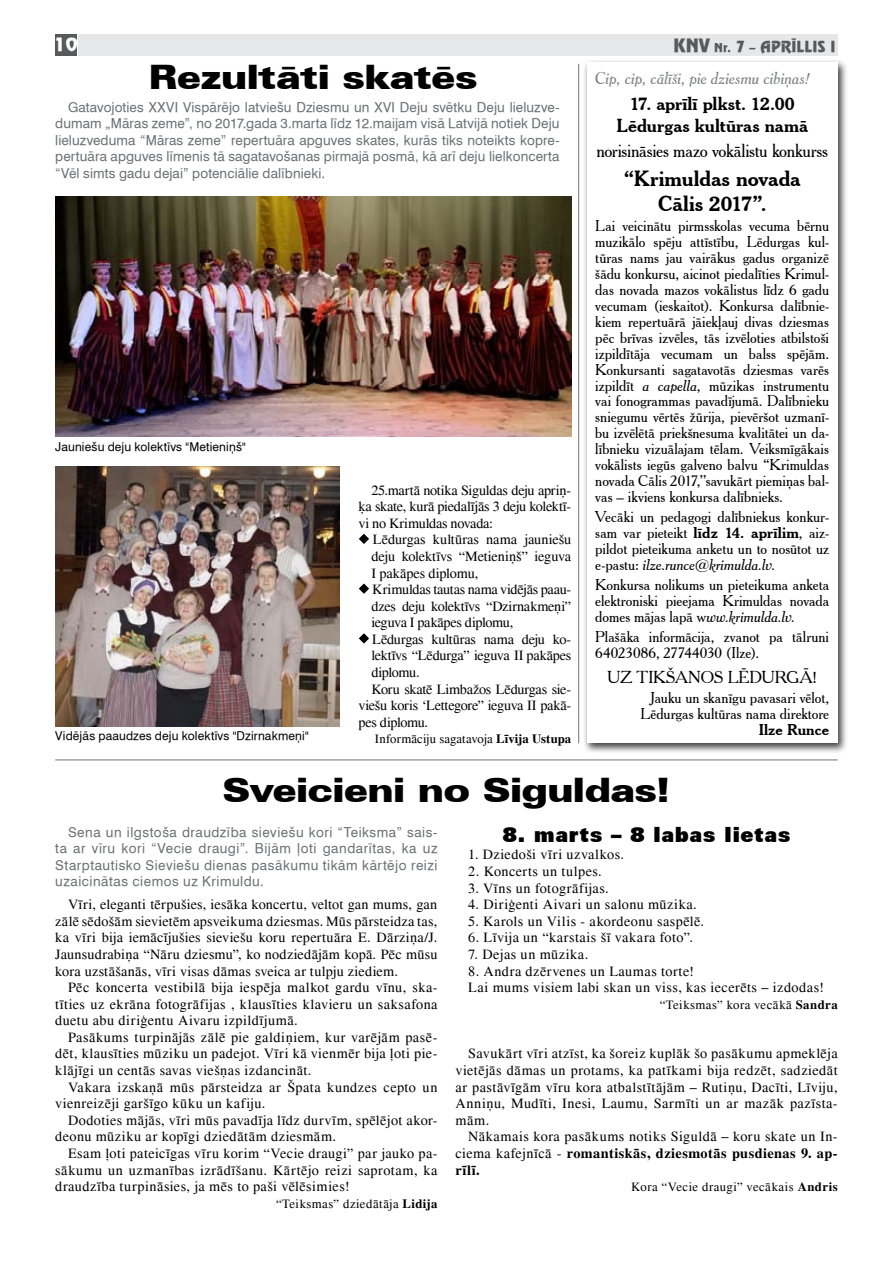
<style>
.page{position:relative;width:893px;height:1263px;background:#fff}
.page>*{position:absolute;margin:0;border:0;box-sizing:border-box;transform-origin:0 0}
.t1{font:900 expanded 33px "Zurich TL";color:#000}
.t2{font:700 21px/24.9px "Cheltenham TL";letter-spacing:-.005em;color:#000;text-align:center}
.t3{font:900 21px "Zurich TL";letter-spacing:.02em;color:#000}
.t4{font:700 18px/21.9px "Cheltenham TL";color:#000;text-align:center}
.t5{font:18px "Cheltenham TL";letter-spacing:-.015em;color:#000}
.t6{font:18px "Revue TL";color:#fff}
.t7{font:italic 16.5px "Cheltenham TL";color:#808285}
.t8{font:16.5px "Cheltenham TL";letter-spacing:-.01em;color:#000}
.t9{font:15px/15.9px "Cheltenham TL";color:#000;text-align:justify}
.t10{font:15px "Revue TL";letter-spacing:.005em;color:#58595b}
.t11{font:700 15px "Cheltenham TL";color:#000}
.t12{font:14.25px/16.6px "Times";letter-spacing:.02em;color:#000;text-align:justify}
.t13{font:14.25px "Times";letter-spacing:-.015em;color:#000}
.t14{font:14.25px "Times";letter-spacing:-.025em;color:#000}
.t15{font:14.25px "Times";letter-spacing:-.02em;color:#000}
.t16{font:14.25px "Times";letter-spacing:-.03em;color:#000}
.t17{font:14.25px "Times";color:#000}
.t18{font:14.25px "Times";letter-spacing:-.01em;color:#000}
.t19{font:14.25px "Times";letter-spacing:-.035em;color:#000}
.t20{font:13.5px/16.5px "Swiss 721 TL";letter-spacing:.03em;color:#6d6f71;text-align:justify}
.t21{font:12.75px "Times";letter-spacing:.03em;color:#000}
.t22{font:12.75px "Times";letter-spacing:.005em;color:#000}
.t23{font:12px "Swiss 721 TL";letter-spacing:.01em;color:#000}
.s1{font-size:18px}
.s2{font-size:12px}
.s3{font-style:italic}
.s4{font-weight:700}
</style>
<div class="page">
<div style="left:79px;top:34px;width:759px;height:22px;background:#e6e7e8"></div>
<div style="left:55px;top:34px;width:22px;height:21px;background:#58595b"></div>
<div style="left:582px;top:58px;width:282px;height:713px;background:#000;opacity:.75"></div>
<div style="left:587px;top:63px;width:251px;height:680px;background:#fff"></div>
<hr style="left:55px;top:759px;width:783px;height:1px;background:#808285">
<hr style="left:578px;top:64px;width:1px;height:679px;background:#808285">
<img style="left:55px;top:196px;width:516px;height:241px">
<img style="left:55px;top:466px;width:284px;height:258px">
<div style="left:48px;top:724px;width:309px;height:37px;background:#fff"></div>
<svg style="left:359px;top:534px;width:10px;height:10px"></svg>
<svg style="left:359px;top:583px;width:10px;height:11px"></svg>
<svg style="left:359px;top:633px;width:10px;height:11px"></svg>
<p class="t6" style="left:54px;top:34px;width:26px">10</p>
<p class="t10" style="left:673px;top:37px;width:164px"><span class="s1">KNV</span> <span class="s2">Nr.</span> 7 <span class="s2">–</span> APRĪLLIS I</p>
<p class="t7" style="left:595px;top:68px;width:217px">Cip, cip, cālīši, pie dziesmu cibiņas!</p>
<p class="t4" style="left:616px;top:92px;width:193px">17. aprīlī plkst. 12.00<br>Lēdurgas kultūras namā</p>
<p class="t5" style="left:596px;top:140px;width:233px">norisināsies mazo vokālistu konkurss</p>
<h2 class="t2" style="left:624px;top:166px;width:178px">“Krimuldas novada<br>Cālis 2017”.</h2>
<p class="t9" style="left:595px;top:218px;width:235px">Lai veicinātu pirmsskolas vecuma bērnu muzikālo spēju attīstību, Lēdurgas kul&shy;tūras nams jau vairākus gadus organizē šādu konkursu, aicinot piedalīties Krimul&shy;das novada mazos vokālistus līdz 6 gadu vecumam (ieskaitot). Konkursa dalībnie&shy;kiem repertuārā jāiekļauj divas dziesmas pēc brīvas izvēles, tās izvēloties atbilstoši izpildītāja vecumam un balss spējām.<br>Konkursanti sagatavotās dziesmas varēs izpildīt <span class="s3">a capella</span>, mūzikas instrumentu vai fonogrammas pavadījumā. Dalībnieku sniegumu vērtēs žūrija, pievēršot uzmanī&shy;bu izvēlētā priekšnesuma kvalitātei un da&shy;lībnieku vizuālajam tēlam. Veiksmīgākais vokālists iegūs galveno balvu “Krimuldas novada Cālis 2017,’’savukārt piemiņas bal&shy;vas – ikviens konkursa dalībnieks.</p>
<p class="t9" style="left:595px;top:509px;width:235px">Vecāki un pedagogi dalībniekus konkur&shy;sam var pieteikt <span class="s4">līdz 14. aprīlim</span>, aiz&shy;pildot pieteikuma anketu un to nosūtot uz e-pastu: <span class="s3">ilze.runce@krimulda.lv.</span></p>
<p class="t9" style="left:595px;top:577px;width:235px">Konkursa nolikums un pieteikuma anketa elektroniski pieejama Krimuldas novada domes mājas lapā w<span class="s3">ww.krimulda.lv.</span></p>
<p class="t9" style="left:595px;top:629px;width:235px">Plašāka informācija, zvanot pa tālruni<br>64023086, 27744030 (Ilze).</p>
<p class="t8" style="left:607px;top:667px;width:212px">UZ TIKŠANOS LĒDURGĀ!</p>
<p class="t9" style="left:640px;top:689px;width:190px;text-align:right">Jauku un skanīgu pavasari vēlot,<br>Lēdurgas kultūras nama direktore</p>
<p class="t11" style="left:759px;top:720px;width:72px">Ilze Runce</p>
<h1 class="t1" style="left:149px;top:58px;width:330px">Rezultāti skatēs</h1>
<p class="t20" style="left:55px;top:98px;width:506px;text-indent:13px">Gatavojoties XXVI Vispārējo latviešu Dziesmu un XVI Deju svētku Deju lieluzve&shy;dumam „Māras zeme”, no 2017.gada 3.marta līdz 12.maijam visā Latvijā notiek Deju lieluzveduma “Māras zeme” repertuāra apguves skates, kurās tiks noteikts kopre&shy;pertuāra apguves līmenis tā sagatavošanas pirmajā posmā, kā arī deju lielkoncerta “Vēl simts gadu dejai” potenciālie dalībnieki.</p>
<p class="t23" style="left:55px;top:439px;width:192px">Jauniešu deju kolektīvs "Metieniņš"</p>
<p class="t12" style="left:359px;top:482px;width:214px;text-indent:13px">25.martā notika Siguldas deju apriņ&shy;ķa skate, kurā piedalījās 3 deju kolektī&shy;vi no Krimuldas novada:</p>
<p class="t17" style="left:373px;top:531px;width:200px">Lēdurgas kultūras nama jauniešu</p>
<p class="t13" style="left:371px;top:548px;width:201px">deju kolektīvs “Metieniņš” ieguva</p>
<p class="t18" style="left:371px;top:565px;width:108px">I pakāpes diplomu,</p>
<p class="t13" style="left:372px;top:581px;width:200px">Krimuldas tautas nama vidējās paau-</p>
<p class="t15" style="left:371px;top:598px;width:201px">dzes deju kolektīvs “Dzirnakmeņi”</p>
<p class="t16" style="left:371px;top:614px;width:143px">ieguva I pakāpes diplomu,</p>
<p class="t13" style="left:372px;top:631px;width:200px">Lēdurgas kultūras nama deju ko-</p>
<p class="t14" style="left:371px;top:648px;width:201px">lektīvs “Lēdurga” ieguva II pakāpes</p>
<p class="t19" style="left:371px;top:664px;width:50px">diplomu.</p>
<p class="t15" style="left:371px;top:681px;width:201px">Koru skatē Limbažos Lēdurgas sie-</p>
<p class="t14" style="left:359px;top:697px;width:214px">viešu koris ‘Lettegore” ieguva II pakā-</p>
<p class="t16" style="left:359px;top:714px;width:71px">pes diplomu.</p>
<p class="t22" style="left:375px;top:732px;width:198px">Informāciju sagatavoja <span class="s4">Līvija Ustupa</span></p>
<p class="t23" style="left:55px;top:728px;width:255px">Vidējās paaudzes deju kolektīvs "Dzirnakmeņi"</p>
<h1 class="t1" style="left:223px;top:770px;width:449px">Sveicieni no Siguldas!</h1>
<p class="t20" style="left:55px;top:823px;width:384px;text-indent:13px">Sena un ilgstoša draudzība sieviešu kori “Teiksma” sais&shy;ta ar vīru kori “Vecie draugi”. Bijām ļoti gandarītas, ka uz Starptautisko Sieviešu dienas pasākumu tikām kārtējo reizi uzaicinātas ciemos uz Krimuldu.</p>
<p class="t12" style="left:55px;top:896px;width:384px;text-indent:13px">Vīri, eleganti tērpušies, iesāka koncertu, veltot gan mums, gan zālē sēdošām sievietēm apsveikuma dziesmas. Mūs pārsteidza tas, ka vīri bija iemācījušies sieviešu koru repertuāra E. Dārziņa/J.<br>Jaunsudrabiņa “Nāru dziesmu”, ko nodziedājām kopā. Pēc mūsu kora uzstāšanās, vīri visas dāmas sveica ar tulpju ziediem.</p>
<p class="t12" style="left:55px;top:979px;width:384px;text-indent:13px">Pēc koncerta vestibilā bija iespēja malkot gardu vīnu, ska&shy;tīties uz ekrāna fotogrāfijas , klausīties klavieru un saksafona duetu abu diriģentu Aivaru izpildījumā.</p>
<p class="t12" style="left:55px;top:1029px;width:384px;text-indent:13px">Pasākums turpinājās zālē pie galdiņiem, kur varējām pasē&shy;dēt, klausīties mūziku un padejot. Vīri kā vienmēr bija ļoti pie&shy;klājīgi un centās savas viešņas izdancināt.</p>
<p class="t12" style="left:55px;top:1079px;width:384px;text-indent:13px">Vakara izskaņā mūs pārsteidza ar Špata kundzes cepto un vienreizēji garšīgo kūku un kafiju.</p>
<p class="t12" style="left:55px;top:1112px;width:384px;text-indent:13px">Dodoties mājās, vīri mūs pavadīja līdz durvīm, spēlējot akor&shy;deonu mūziku ar kopīgi dziedātām dziesmām.</p>
<p class="t12" style="left:55px;top:1145px;width:384px;text-indent:13px">Esam ļoti pateicīgas vīru korim “Vecie draugi” par jauko pa&shy;sākumu un uzmanības izrādīšanu. Kārtējo reizi saprotam, ka draudzība turpināsies, ja mēs to paši vēlēsimies!</p>
<p class="t21" style="left:276px;top:1196px;width:163px">“Teiksmas” dziedātāja <span class="s4">Lidija</span></p>
<h2 class="t3" style="left:503px;top:822px;width:290px">8. marts – 8 labas lietas</h2>
<p class="t12" style="left:468px;top:846px;width:157px">1. Dziedoši vīri uzvalkos.</p>
<p class="t12" style="left:468px;top:863px;width:135px">2. Koncerts un tulpes.</p>
<p class="t12" style="left:468px;top:880px;width:142px">3. Vīns un fotogrāfijas.</p>
<p class="t12" style="left:468px;top:896px;width:230px">4. Diriģenti Aivari un salonu mūzika.</p>
<p class="t12" style="left:468px;top:913px;width:237px">5. Karols un Vilis - akordeonu saspēlē.</p>
<p class="t12" style="left:468px;top:929px;width:226px">6. Līvija un “karstais šī vakara foto”.</p>
<p class="t12" style="left:468px;top:946px;width:122px">7. Dejas un mūzika.</p>
<p class="t12" style="left:468px;top:962px;width:357px">8. Andra dzērvenes un Laumas torte!<br>Lai mums visiem labi skan un viss, kas iecerēts – izdodas!</p>
<p class="t21" style="left:660px;top:997px;width:180px">“Teiksmas” kora vecākā <span class="s4">Sandra</span></p>
<p class="t12" style="left:455px;top:1045px;width:384px;text-indent:13px">Savukārt vīri atzīst, ka šoreiz kuplāk šo pasākumu apmeklēja vietējās dāmas un protams, ka patīkami bija redzēt, sadziedāt ar pastāvīgām vīru kora atbalstītājām – Rutiņu, Dacīti, Līviju, Anniņu, Mudīti, Inesi, Laumu, Sarmīti un ar mazāk pazīsta&shy;mām.</p>
<p class="t12" style="left:455px;top:1128px;width:384px;text-indent:13px">Nākamais kora pasākums notiks Siguldā – koru skate un In&shy;ciema kafejnīcā - <span class="s4">romantiskās, dziesmotās pusdienas 9. ap&shy;rīlī.</span></p>
<p class="t21" style="left:631px;top:1180px;width:208px">Kora “Vecie draugi” vecākais <span class="s4">Andris</span></p>
</div>
